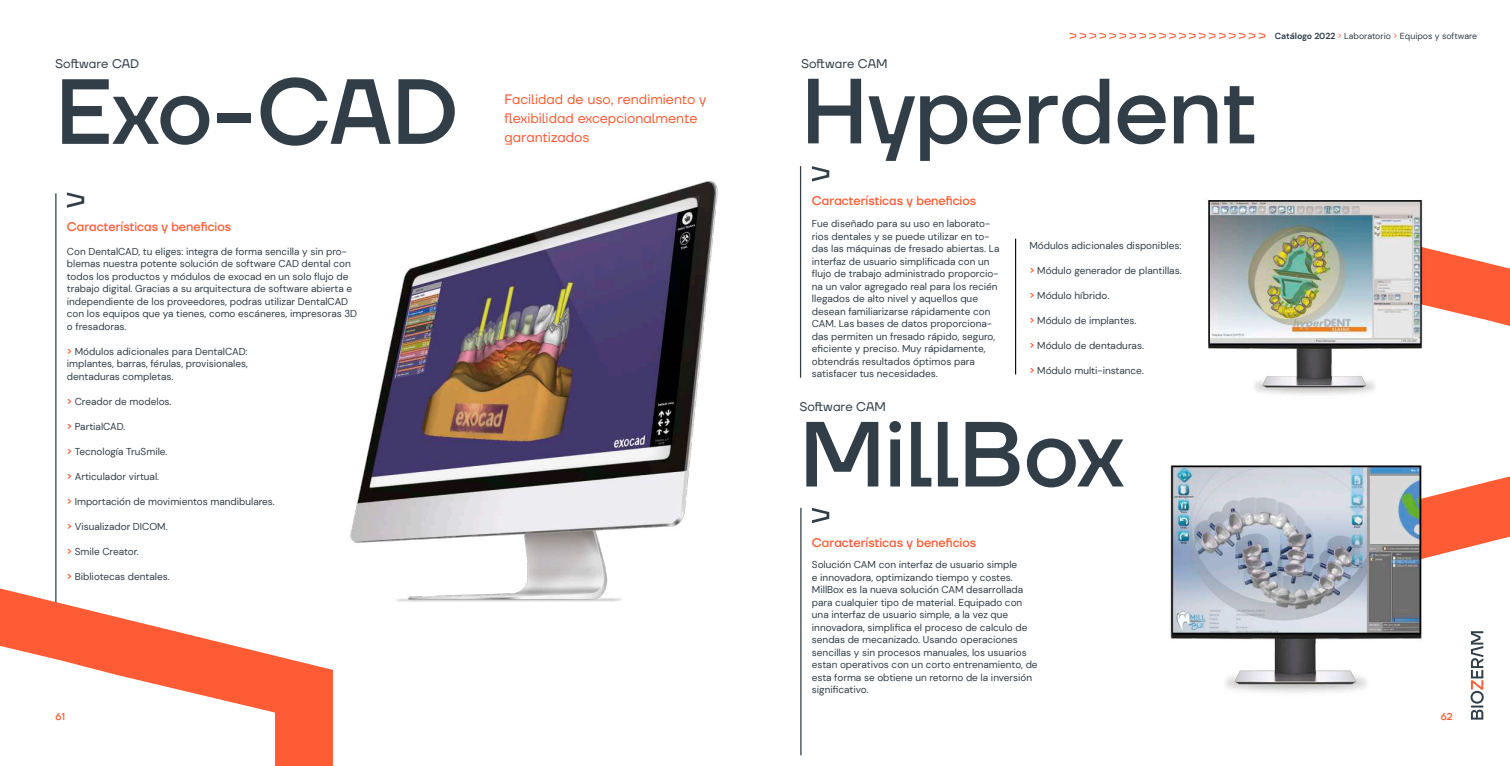
<style>
.page{position:relative;width:1510px;height:766px;background:#fff}
.page>*{position:absolute;margin:0;border:0;box-sizing:border-box;transform-origin:0 0}
.t1{font:500 92.25px "TT Firs Neue";color:#313e48}
.t2{font:13.75px/18.8px "TT Firs Neue";color:#ff5c35}
.t3{font:500 12.5px "TT Firs Neue";color:#ff5c35}
.t4{font:12.5px "TT Firs Neue";color:#313e48}
.t5{font:10px/12.5px "DM Sans";color:#313e48}
.t6{font:500 10px "TT Firs Neue";color:#ff5c35}
.t7{font:8.75px "DM Sans";color:#313e48}
.s1{font-weight:700;color:#ff5c35}
.s2{font-weight:700}
.s3{color:#ff5c35}
</style>
<div class="page">
<svg style="left:1471px;top:712px;width:12px;height:7px"></svg>
<hr style="left:55px;top:193px;width:1px;height:449px;background:#313e48">
<svg style="left:0;top:588px;width:333px;height:177px"></svg>
<img style="left:306px;top:181px;width:412px;height:461px">
<hr style="left:800px;top:166px;width:1px;height:211px;background:#313e48">
<hr style="left:1015px;top:238px;width:1px;height:136px;background:#000">
<hr style="left:800px;top:507px;width:1px;height:248px;background:#313e48">
<svg style="left:67px;top:192px;width:17px;height:16px"></svg>
<svg style="left:812px;top:508px;width:17px;height:15px"></svg>
<svg style="left:812px;top:166px;width:17px;height:15px"></svg>
<svg style="left:1069px;top:33px;width:196px;height:6px"></svg>
<svg style="left:1482px;top:261px;width:27px;height:281px"></svg>
<img style="left:1208px;top:199px;width:274px;height:196px">
<img style="left:1170px;top:435px;width:322px;height:277px">
<p class="t4" style="left:55px;top:55px;width:86px">Software CAD</p>
<h1 class="t1" style="left:56px;top:48px;width:404px">Exo-CAD</h1>
<p class="t3" style="left:67px;top:218px;width:166px">Características y beneficios</p>
<p class="t5" style="left:67px;top:245px;width:292px">Con DentalCAD, tu eliges: integra de forma sencilla y sin pro&shy;blemas nuestra potente solución de software CAD dental con todos los productos y módulos de exocad en un solo flujo de trabajo digital. Gracias a su arquitectura de software abierta e independiente de los proveedores, podras utilizar DentalCAD con los equipos que ya tienes, como escáneres, impresoras 3D o fresadoras.</p>
<p class="t5" style="left:67px;top:345px;width:182px;text-align:justify"><span class="s1">&gt;</span> Módulos adicionales para DentalCAD: implantes, barras, férulas, provisionales, dentaduras completas.</p>
<p class="t5" style="left:67px;top:395px;width:106px"><span class="s1">&gt;</span> Creador de modelos.</p>
<p class="t5" style="left:67px;top:420px;width:60px"><span class="s1">&gt;</span> PartialCAD.</p>
<p class="t5" style="left:67px;top:445px;width:102px"><span class="s1">&gt;</span> Tecnología TruSmile.</p>
<p class="t5" style="left:67px;top:470px;width:94px"><span class="s1">&gt;</span> Articulador virtual.</p>
<p class="t5" style="left:67px;top:495px;width:209px"><span class="s1">&gt;</span> Importación de movimientos mandibulares.</p>
<p class="t5" style="left:67px;top:520px;width:102px"><span class="s1">&gt;</span> Visualizador DICOM.</p>
<p class="t5" style="left:67px;top:545px;width:73px"><span class="s1">&gt;</span> Smile Creator.</p>
<p class="t5" style="left:67px;top:570px;width:104px"><span class="s1">&gt;</span> Bibliotecas dentales.</p>
<h2 class="t2" style="left:504px;top:90px;width:203px">Facilidad de uso, rendimiento y flexibilidad excepcionalmente garantizados</h2>
<p class="t4" style="left:801px;top:55px;width:88px">Software CAM</p>
<h1 class="t1" style="left:801px;top:48px;width:457px">Hyperdent</h1>
<p class="t3" style="left:812px;top:192px;width:166px">Características y beneficios</p>
<p class="t5" style="left:812px;top:217px;width:189px">Fue diseñado para su uso en laborato&shy;rios dentales y se puede utilizar en to&shy;das las máquinas de fresado abiertas. La interfaz de usuario simplificada con un flujo de trabajo administrado proporcio&shy;na un valor agregado real para los recién llegados de alto nivel y aquellos que desean familiarizarse rápidamente con CAM. Las bases de datos proporciona&shy;das permiten un fresado rápido, seguro, eficiente y preciso. Muy rápidamente, obtendrás resultados óptimos para satisfacer tus necesidades.</p>
<p class="t5" style="left:1029px;top:239px;width:154px">Módulos adicionales disponibles:</p>
<p class="t5" style="left:1029px;top:264px;width:154px"><span class="s1">&gt;</span> Módulo generador de plantillas.</p>
<p class="t5" style="left:1029px;top:289px;width:82px"><span class="s1">&gt;</span> Módulo híbrido.</p>
<p class="t5" style="left:1029px;top:314px;width:108px"><span class="s1">&gt;</span> Módulo de implantes.</p>
<p class="t5" style="left:1029px;top:339px;width:116px"><span class="s1">&gt;</span> Módulo de dentaduras.</p>
<p class="t5" style="left:1029px;top:364px;width:116px"><span class="s1">&gt;</span> Módulo multi-instance.</p>
<p class="t4" style="left:799px;top:397px;width:88px">Software CAM</p>
<h1 class="t1" style="left:800px;top:391px;width:326px">MillBox</h1>
<p class="t3" style="left:812px;top:533px;width:166px">Características y beneficios</p>
<p class="t5" style="left:812px;top:558px;width:227px">Solución CAM con interfaz de usuario simple<br>e innovadora, optimizando tiempo y costes.<br>MillBox es la nueva solución CAM desarrollada para cualquier tipo de material. Equipado con una interfaz de usuario simple, a la vez que innovadora, simplifica el proceso de calculo de sendas de mecanizado. Usando operaciones sencillas y sin procesos manuales, los usuarios estan operativos con un corto entrenamiento, de esta forma se obtiene un retorno de la inversión significativo.</p>
<p class="t7" style="left:1274px;top:30px;width:204px"><span class="s2">Catálogo 2022</span> <span class="s3">&gt;</span> Laboratorio <span class="s3">&gt;</span> Equipos y software</p>
<p class="t6" style="left:56px;top:709px;width:11px">61</p>
<p class="t6" style="left:1440px;top:709px;width:13px">62</p>
</div>
